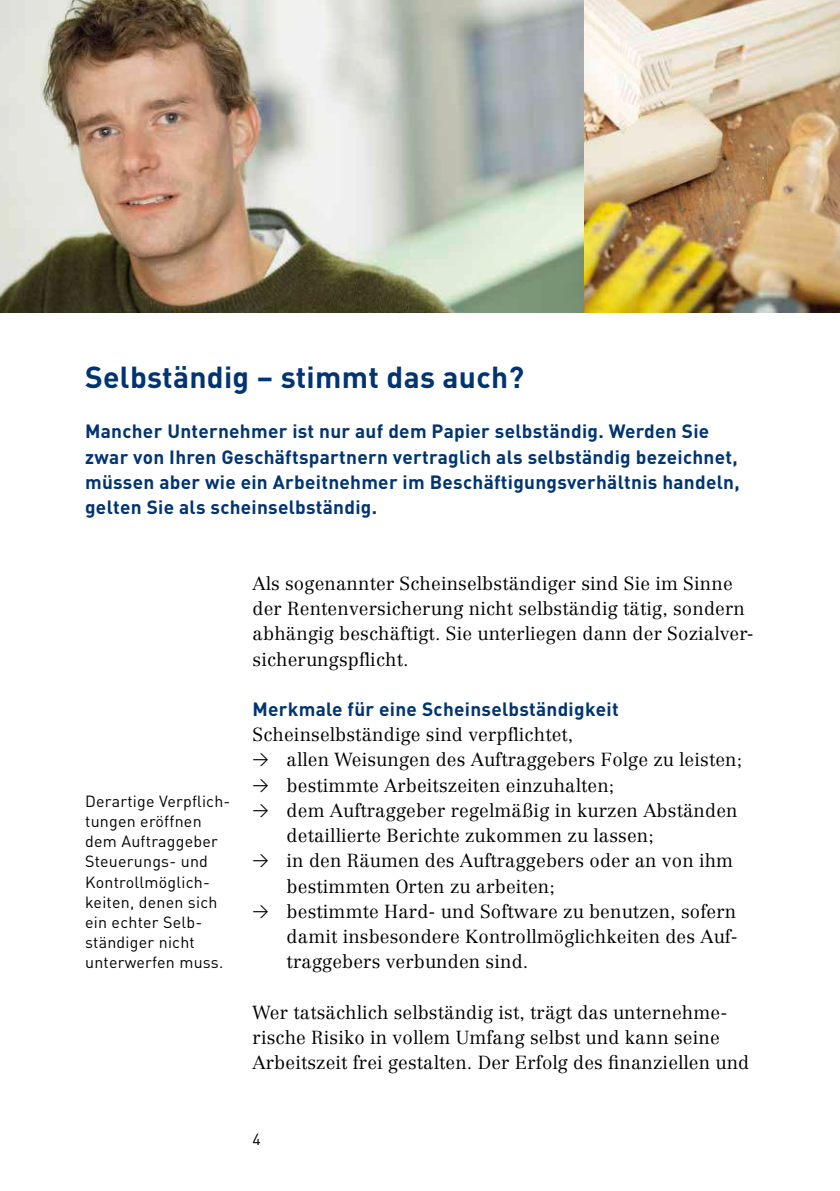
<style>
.page{position:relative;width:840px;height:1191px;background:#fff}
.page>*{position:absolute;margin:0;border:0;box-sizing:border-box;transform-origin:0 0}
.t1{font:700 30px "DIN";letter-spacing:.01em;color:#003472}
.t2{font:700 19px/25.2px "DIN";letter-spacing:.015em;color:#003472}
.t3{font:300 18.6px/25.2px "Centennial";letter-spacing:.01em;color:#000}
.t4{font:16px/20.2px "DIN";letter-spacing:.015em;color:#000}
.s1{font-family:"DIN Regular Alternate";font-weight:400;font-size:16px}
</style>
<div class="page">
<img style="left:0;top:0;width:839px;height:312px">
<h2 class="t1" style="left:85px;top:357px;width:440px">Selbständig – stimmt das auch?</h2>
<p class="t2" style="left:85px;top:418px;width:655px">Mancher Unternehmer ist nur auf dem Papier selbständig. Werden Sie zwar von Ihren Geschäftspartnern vertraglich als selbständig bezeichnet, müssen aber wie ein Arbeitnehmer im Beschäftigungsverhältnis handeln, gelten Sie als scheinselbständig.</p>
<p class="t4" style="left:85px;top:790px;width:147px">Derartige Verpflich&shy;tungen eröffnen dem Auftraggeber<br>Steuerungs- und<br>Kontrollmöglich&shy;keiten, denen sich ein echter Selb&shy;ständiger nicht unterwerfen muss.</p>
<p class="t3" style="left:252px;top:570px;width:502px">Als sogenannter Scheinselbständiger sind Sie im Sinne der Rentenversicherung nicht selbständig tätig, sondern abhängig beschäftigt. Sie unterliegen dann der Sozialver&shy;sicherungspflicht.</p>
<h3 class="t2" style="left:252px;top:695px;width:367px">Merkmale für eine Scheinselbständigkeit</h3>
<p class="t3" style="left:252px;top:722px;width:322px">Scheinselbständige sind verpflichtet,</p>
<p class="t3" style="left:252px;top:747px;width:491px"><span class="s1">&gt;</span> allen Weisun gen des Auftraggebers Folge zu leisten;</p>
<p class="t3" style="left:252px;top:772px;width:363px"><span class="s1">&gt;</span> bestimmte Arbeitszeiten einzu halten;</p>
<p class="t3" style="left:286px;top:797px;width:452px;text-indent:-34px"><span class="s1">&gt;</span> dem Auftraggeber regelmäßig in kurzen Abständen detaillierte Berichte zukommen zu lassen;</p>
<p class="t3" style="left:286px;top:848px;width:448px;text-indent:-34px"><span class="s1">&gt;</span> in den Räumen des Auftraggebers oder an von ihm bestimmten Orten zu arbeiten;</p>
<p class="t3" style="left:286px;top:898px;width:452px;text-align:justify;text-indent:-34px"><span class="s1">&gt;</span> bestimmte Hard- und Software zu benutzen, sofern damit insbesondere Kontrollmöglichkeiten des Auf&shy;traggebers verbunden sind.</p>
<p class="t3" style="left:252px;top:999px;width:498px">Wer tatsächlich selbständig ist, trägt das unternehme&shy;rische Risiko in vollem Umfang selbst und kann seine<br>Arbeitszeit frei gestalten. Der Erfolg des finanziel len und</p>
<p class="t4" style="left:252px;top:1128px;width:10px">4</p>
</div>
